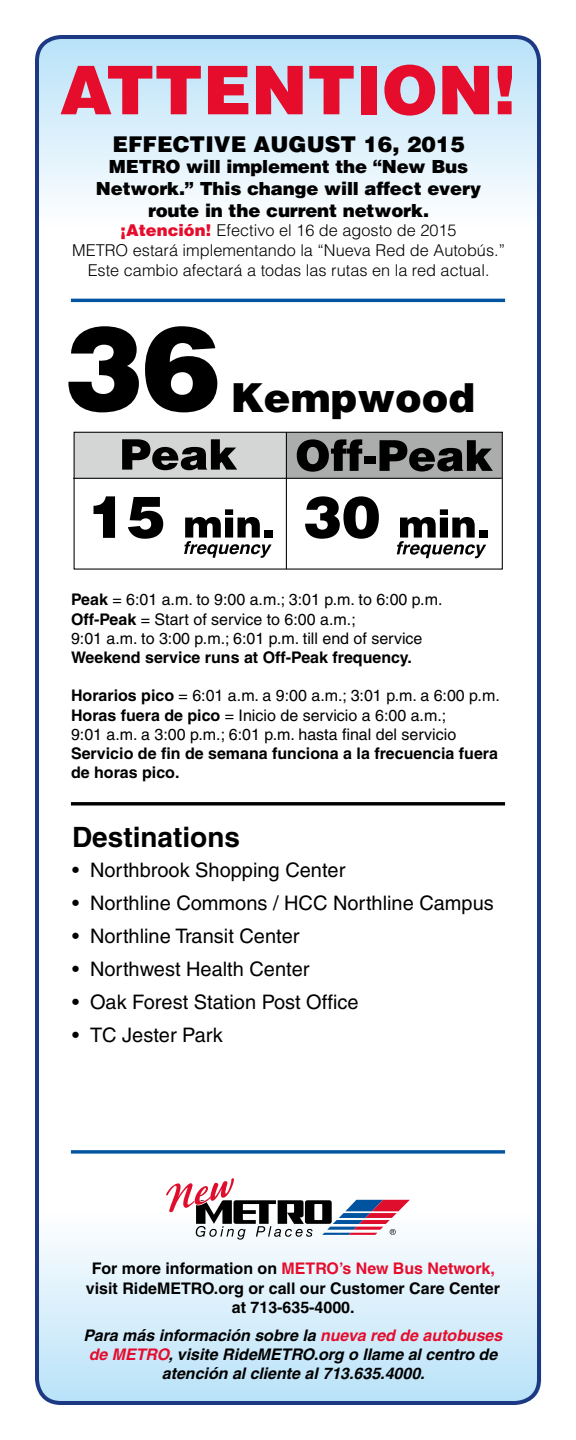
<style>
.page{position:relative;width:576px;height:1440px;background:#fff}
.page>*{position:absolute;margin:0;border:0;box-sizing:border-box;transform-origin:0 0}
.t1{font:900 118px "Helvetica";color:#000}
.t2{font:900 67.2px "Helvetica";color:#e60c2c}
.t3{font:900 58px "Helvetica";color:#000}
.t4{font:900 40px "Helvetica";color:#000}
.t5{font:700 28px "Helvetica";color:#000}
.t6{font:900 21.8px "Helvetica";color:#000}
.t7{font:20px "Helvetica";color:#000}
.t8{font:900 18.2px/21.8px "Helvetica";letter-spacing:-.01em;color:#000;text-align:center}
.t9{font:300 16.2px/19.6px "Helvetica";color:#000;text-align:center}
.t10{font:16px/19.2px "Helvetica";color:#000}
.t11{font:700 16px/19.2px "Helvetica";color:#000;text-align:center}
.t12{font:italic 700 16px/19.2px "Helvetica";color:#000;text-align:center}
.s1{font-weight:900;color:#e60c2c}
.s2{font-weight:700}
.s3{color:#e60c2c}
</style>
<div class="page">
<svg style="left:35px;top:36px;width:501px;height:166px;background:#d6eefb"></svg>
<svg style="left:40px;top:1239px;width:501px;height:165px;background:#d6eefb"></svg>
<hr style="left:71px;top:299px;width:434px;height:3px;background:#0054a0">
<svg style="left:164px;top:1178px;width:249px;height:62px"></svg>
<svg style="left:71px;top:1150px;width:434px;height:4px;background:#236bad"></svg>
<div style="left:35px;top:35px;width:506px;height:1370px;border:4px solid #1d3983;border-radius:24px"></div>
<div style="left:287px;top:432px;width:215px;height:46px;background:#abacac"></div>
<div style="left:74px;top:432px;width:212px;height:46px;background:#d4d5d5"></div>
<svg style="left:122px;top:439px;width:115px;height:31px"></svg>
<div style="left:74px;top:432px;width:429px;height:138px;border:1px solid #000"></div>
<hr style="left:286px;top:432px;width:1px;height:137px;background:#000">
<hr style="left:73px;top:478px;width:429px;height:1px;background:#000">
<svg style="left:297px;top:439px;width:65px;height:33px"></svg>
<div style="left:364px;top:456px;width:12px;height:8px;background:#000"></div>
<svg style="left:380px;top:440px;width:113px;height:32px"></svg>
<svg style="left:397px;top:509px;width:89px;height:49px"></svg>
<div style="left:479px;top:530px;width:8px;height:8px;background:#000"></div>
<svg style="left:184px;top:509px;width:88px;height:49px"></svg>
<div style="left:264px;top:530px;width:8px;height:8px;background:#000"></div>
<svg style="left:71px;top:802px;width:434px;height:4px;background:#232323"></svg>
<h2 class="t2" style="left:60px;top:46px;width:458px">ATTENTION!</h2>
<h3 class="t6" style="left:112px;top:130px;width:354px">EFFECTIVE AUGUST 16, 2015</h3>
<p class="t8" style="left:96px;top:155px;width:387px">METRO will implement the “New Bus<br>Network.” This change will affect every route in the current network.</p>
<p class="t9" style="left:72px;top:220px;width:434px"><span class="s1">¡Atención!</span> Efectivo el 16 de agosto de 2015<br>METRO estará implementando la “Nueva Red de Autobús.”<br>Este cambio afectará a todas las rutas en la red actual.</p>
<h1 class="t1" style="left:64px;top:291px;width:158px">36</h1>
<h3 class="t4" style="left:231px;top:372px;width:246px">Kempwood</h3>
<h3 class="t3" style="left:88px;top:479px;width:79px">15</h3>
<h3 class="t3" style="left:303px;top:479px;width:79px">30</h3>
<p class="t10" style="left:71px;top:590px;width:373px"><span class="s2">Peak</span> = 6:01 a.m. to 9:00 a.m.; 3:01 p.m. to 6:00 p.m.<br><span class="s2">Off-Peak</span> = Start of service to 6:00 a.m.;<br>9:01 a.m. to 3:00 p.m.; 6:01 p.m. till end of service</p>
<p class="t11" style="left:71px;top:648px;width:342px">Weekend service runs at Off-Peak frequency.</p>
<p class="t10" style="left:71px;top:686px;width:430px"><span class="s2">Horarios pico</span> = 6:01 a.m. a 9:00 a.m.; 3:01 p.m. a 6:00 p.m.<br><span class="s2">Horas fuera de pico</span> = Inicio de servicio a 6:00 a.m.;<br>9:01 a.m. a 3:00 p.m.; 6:01 p.m. hasta final del servicio</p>
<p class="t11" style="left:71px;top:744px;width:428px;text-align:left">Servicio de fin de semana funciona a la frecuencia fuera de horas pico.</p>
<h3 class="t5" style="left:72px;top:820px;width:170px">Destinations</h3>
<p class="t7" style="left:72px;top:858px;width:275px">• Northbrook Shopping Center</p>
<p class="t7" style="left:72px;top:891px;width:423px">• Northline Commons / HCC Northline Campus</p>
<p class="t7" style="left:72px;top:924px;width:229px">• Northline Transit Center</p>
<p class="t7" style="left:72px;top:957px;width:239px">• Northwest Health Center</p>
<p class="t7" style="left:72px;top:990px;width:288px">• Oak Forest Station Post Office</p>
<p class="t7" style="left:72px;top:1023px;width:152px">• TC Jester Park</p>
<p class="t11" style="left:86px;top:1259px;width:416px">For more information on <span class="s3">METRO’s New Bus Network, </span>visit RideMETRO.org or call our Customer Care Center at 713-635-4000.</p>
<p class="t12" style="left:84px;top:1326px;width:420px">Para más información sobre la <span class="s3">nueva red de autobuses de METRO</span>, visite RideMETRO.org o llame al centro de atención al cliente al 713.635.4000.</p>
</div>
